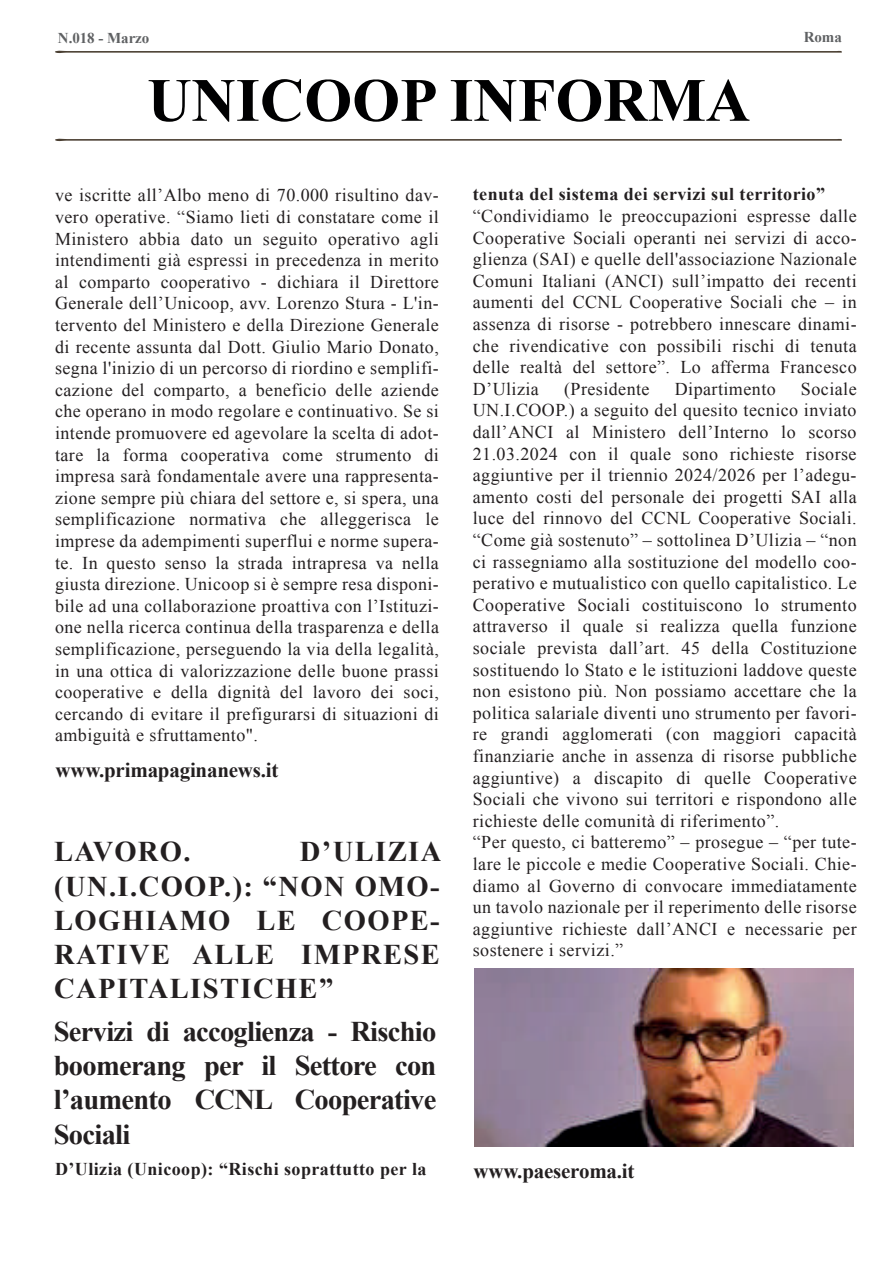
<style>
.page{position:relative;width:893px;height:1263px;background:#fff}
.page>*{position:absolute;margin:0;border:0;box-sizing:border-box;transform-origin:0 0}
.t1{font:700 61.5px "Times New Roman";color:#000001}
.t2{font:700 28.5px/34.2px "Times New Roman";letter-spacing:-.025em;color:#231f20;text-align:justify}
.t3{font:700 21px "Times New Roman";letter-spacing:-.01em;color:#231f20}
.t4{font:18px/21.6px "Times New Roman";letter-spacing:.025em;color:#231f20;text-align:justify}
.t5{font:700 18px "Times New Roman";letter-spacing:.025em;color:#231f20}
.t6{font:700 15px "Times New Roman";letter-spacing:-.005em;color:#5f6163}
</style>
<div class="page">
<svg style="left:55px;top:138px;width:787px;height:4px"></svg>
<svg style="left:55px;top:50px;width:787px;height:3px"></svg>
<img style="left:474px;top:968px;width:380px;height:179px">
<p class="t6" style="left:58px;top:28px;width:93px">N.018 - Marzo</p>
<p class="t6" style="left:804px;top:26px;width:40px">Roma</p>
<h1 class="t1" style="left:147px;top:58px;width:604px">UNICOOP INFORMA</h1>
<p class="t4" style="left:55px;top:184px;width:385px">ve iscritte all’Albo meno di 70.000 risultino dav&shy;vero operative. “Siamo lieti di constatare come il Ministero abbia dato un seguito operativo agli intendimenti già espressi in precedenza in merito al comparto cooperativo - dichiara il Direttore Generale dell’Unicoop, avv. Lorenzo Stura - L'in&shy;tervento del Ministero e della Direzione Generale di recente assunta dal Dott. Giulio Mario Donato, segna l'inizio di un percorso di riordino e semplifi&shy;cazione del comparto, a beneficio delle aziende che operano in modo regolare e continuativo. Se si intende promuovere ed agevolare la scelta di adot&shy;tare la forma cooperativa come strumento di impresa sarà fondamentale avere una rappresenta&shy;zione sempre più chiara del settore e, si spera, una semplificazione normativa che alleggerisca le imprese da adempimenti superflui e norme supera&shy;te. In questo senso la strada intrapresa va nella giusta direzione. Unicoop si è sempre resa disponi&shy;bile ad una collaborazione proattiva con l’Istituzi&shy;one nella ricerca continua della trasparenza e della semplificazione, perseguendo la via della legalità, in una ottica di valorizzazione delle buone prassi cooperative e della dignità del lavoro dei soci, cercando di evitare il prefigurarsi di situazioni di ambiguità e sfruttamento".</p>
<p class="t3" style="left:55px;top:755px;width:225px">www.primapaginanews.it</p>
<h2 class="t2" style="left:54px;top:834px;width:138px">LAVORO.</h2>
<h2 class="t2" style="left:54px;top:834px;width:389px;text-indent:246px">D’ULIZIA (UN.I.COOP.): “NON OMO-LOGHIAMO LE COOPE-RATIVE ALLE IMPRESE CAPITALISTICHE”</h2>
<h2 class="t2" style="left:54px;top:1014px;width:384px">Servizi di accoglienza - Rischio boomerang per il Settore con l’aumento CCNL Cooperative Sociali</h2>
<p class="t5" style="left:55px;top:1157px;width:373px">D’Ulizia (Unicoop): “Rischi soprattutto per la</p>
<p class="t5" style="left:473px;top:182px;width:354px">tenuta del sistema dei servizi sul territorio”</p>
<p class="t4" style="left:473px;top:205px;width:385px">“Condividiamo le preoccupazioni espresse dalle Cooperative Sociali operanti nei servizi di acco&shy;glienza (SAI) e quelle dell'associazione Nazionale Comuni Italiani (ANCI) sull’impatto dei recenti aumenti del CCNL Cooperative Sociali che – in assenza di risorse - potrebbero innescare dinami&shy;che rivendicative con possibili rischi di tenuta delle realtà del settore”. Lo afferma Francesco D’Ulizia</p>
<p class="t4" style="left:473px;top:378px;width:385px;text-align:left;text-indent:328px">Sociale UN.I.COOP.) a seguito del quesito tecnico inviato dall’ANCI al Ministero dell’Interno lo scorso 21.03.2024 con il quale sono richieste risorse aggiuntive per il triennio 2024/2026 per l’adegu&shy;amento costi del personale dei progetti SAI alla luce del rinnovo del CCNL Cooperative Sociali. “Come già sostenuto” – sottolinea D’Ulizia – “non ci rassegniamo alla sostituzione del modello coo&shy;perativo e mutualistico con quello capitalistico. Le Cooperative Sociali costituiscono lo strumento attraverso il quale si realizza quella funzione sociale prevista dall’art. 45 della Costituzione sostituendo lo Stato e le istituzioni laddove queste non esistono più. Non possiamo accettare che la politica salariale diventi uno strumento per favori&shy;re grandi agglomerati (con maggiori capacità finanziarie anche in assenza di risorse pubbliche aggiuntive) a discapito di quelle Cooperative Sociali che vivono sui territori e rispondono alle richieste delle comunità di riferimento”.<br>“Per questo, ci batteremo” – prosegue – “per tute&shy;lare le piccole e medie Cooperative Sociali. Chie&shy;diamo al Governo di convocare immediatamente un tavolo nazionale per il reperimento delle risorse aggiuntive richieste dall’ANCI e necessarie per sostenere i servizi.”</p>
<p class="t4" style="left:564px;top:378px;width:87px">(Presidente</p>
<p class="t4" style="left:675px;top:378px;width:102px">Dipartimento</p>
<p class="t3" style="left:474px;top:1156px;width:162px">www.paeseroma.it</p>
</div>
